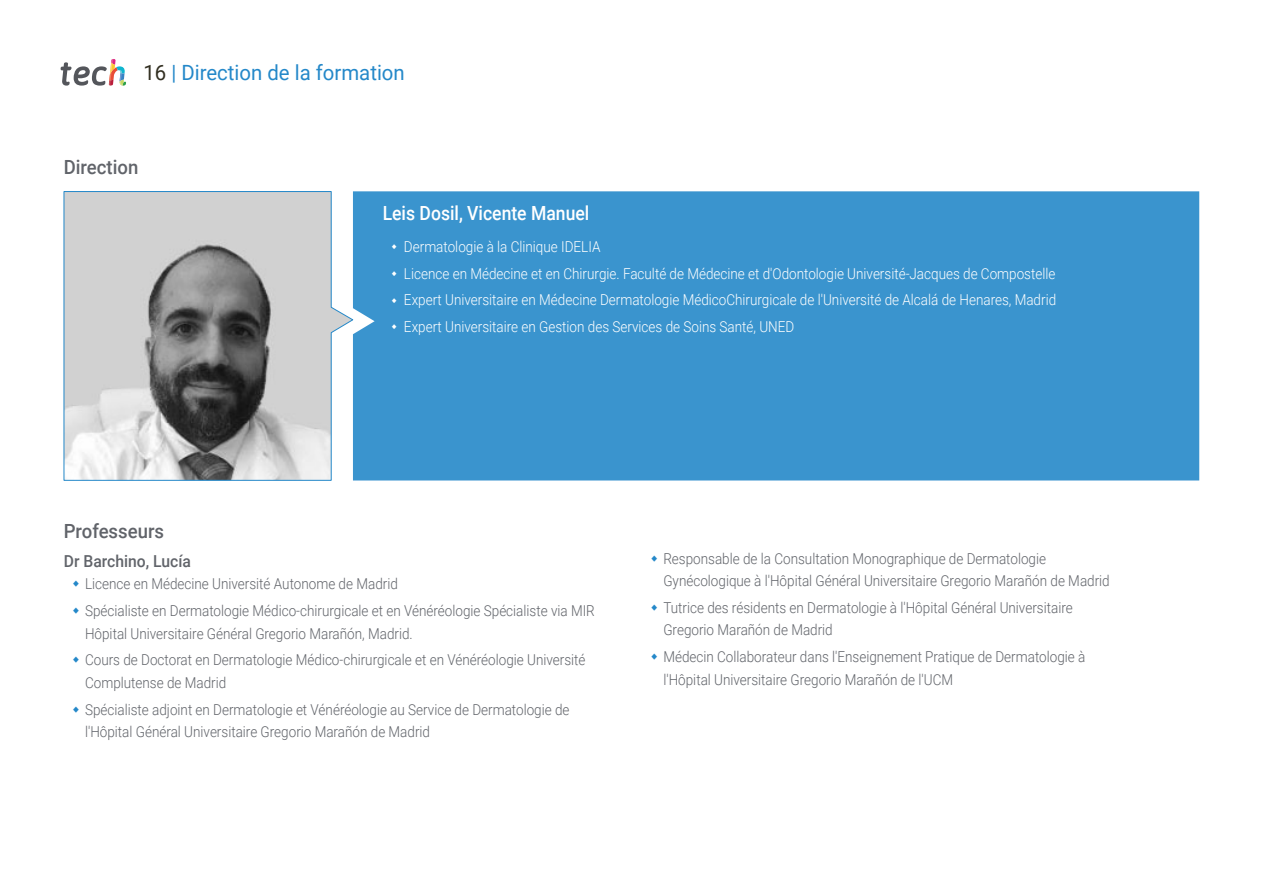
<style>
.page{position:relative;width:1263px;height:893px;background:#fff}
.page>*{position:absolute;margin:0;border:0;box-sizing:border-box;transform-origin:0 0}
.t1{font:21px "Roboto";color:#2488c9}
.t2{font:500 19.5px "Roboto";color:#fff;scale:.9 1}
.t3{font:500 19.5px "Roboto";color:#61646a;scale:.95 1}
.t4{font:500 16.5px "Roboto";color:#61646a;scale:.95 1}
.t5{font:300 15px/26.7px "Roboto";color:#61646a;scale:.9 1}
.t6{font:300 15px/26.7px "Roboto";color:#fff;scale:.9 1}
.s1{color:#312e20}
</style>
<div class="page">
<svg style="left:61px;top:59px;width:65px;height:27px"></svg>
<div style="left:353px;top:191px;width:846px;height:289px;background:#3a94ce"></div>
<svg style="left:64px;top:191px;width:289px;height:290px;background:#b6b7b8"></svg>
<svg style="left:392px;top:244px;width:5px;height:5px"></svg>
<svg style="left:392px;top:271px;width:5px;height:5px"></svg>
<svg style="left:392px;top:298px;width:5px;height:5px"></svg>
<svg style="left:392px;top:324px;width:5px;height:5px"></svg>
<h1 class="t1" style="left:144px;top:57px;width:263px"><span class="s1">16</span> | Direction de la formation</h1>
<h2 class="t3" style="left:64px;top:154px;width:80px">Direction</h2>
<h2 class="t2" style="left:383px;top:199px;width:231px">Leis Dosil, Vicente Manuel</h2>
<p class="t6" style="left:404px;top:232px;width:726px">Dermatologie à la Clinique IDELIA<br>Licence en Médecine et en Chirurgie. Faculté de Médecine et d'Odontologie Université-Jacques de Compostelle Expert Universitaire en Médecine Dermatologie MédicoChirurgicale de l'Université de Alcalá de Henares, Madrid Expert Universitaire en Gestion des Services de Soins Santé, UNED</p>
<h2 class="t3" style="left:64px;top:517px;width:107px">Professeurs</h2>
<p class="t4" style="left:64px;top:550px;width:135px">Dr Barchino, Lucía</p>
<p class="t5" style="left:85px;top:570px;width:568px">Licence en Médecine Université Autonome de Madrid<br>Spécialiste en Dermatologie Médico-chirurgicale et en Vénéréologie Spécialiste via MIR</p>
<p class="t5" style="left:85px;top:619px;width:558px">Hôpital Universitaire Général Gregorio Marañón, Madrid.<br>Cours de Doctorat en Dermatologie Médico-chirurgicale et en Vénéréologie Université</p>
<p class="t5" style="left:85px;top:669px;width:540px">Complutense de Madrid<br>Spécialiste adjoint en Dermatologie et Vénéréologie au Service de Dermatologie de</p>
<p class="t5" style="left:85px;top:718px;width:385px">l'Hôpital Général Universitaire Gregorio Marañón de Madrid</p>
<p class="t5" style="left:663px;top:546px;width:497px;line-height:22.5px">Responsable de la Consultation Monographique de Dermatologie<br>Gynécologique à l'Hôpital Général Universitaire Gregorio Marañón de Madrid</p>
<p class="t5" style="left:663px;top:596px;width:456px;line-height:22.5px">Tutrice des résidents en Dermatologie à l'Hôpital Général Universitaire<br>Gregorio Marañón de Madrid</p>
<p class="t5" style="left:663px;top:645px;width:470px;line-height:22.5px">Médecin Collaborateur dans l'Enseignement Pratique de Dermatologie à l'Hôpital Universitaire Gregorio Marañón de l'UCM</p>
</div>
